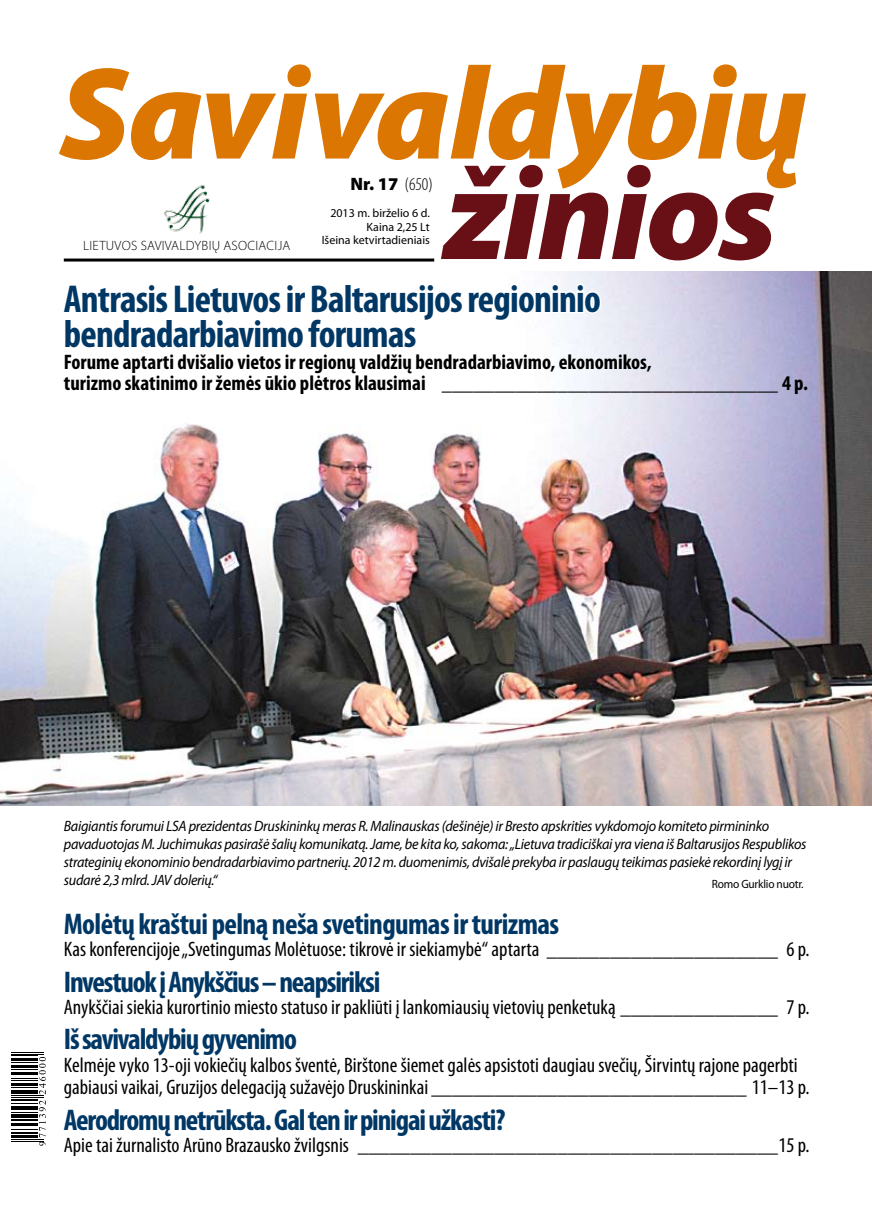
<style>
.page{position:relative;width:872px;height:1212px;background:#fff}
.page>*{position:absolute;margin:0;border:0;box-sizing:border-box;transform-origin:0 0}
.t1{font:italic 900 132px "Myriad Pro";letter-spacing:-.015em;color:#dc7602}
.t2{font:italic 900 132px "Myriad Pro";letter-spacing:-.02em;color:#690f16}
.t3{font:700 condensed 39px/35px "Myriad Pro";letter-spacing:-.02em;color:#003764}
.t4{font:700 condensed 30px "Myriad Pro";letter-spacing:-.04em;color:#003764}
.t5{font:700 condensed 30px "Myriad Pro";letter-spacing:-.02em;color:#003764}
.t6{font:condensed 21px/22.5px "Myriad Pro";color:#000}
.t7{font:700 condensed 21px/20.4px "Myriad Pro";color:#000}
.t8{font:900 18px "Myriad Pro";color:#000}
.t9{font:italic 15px/18px "Myriad Pro";letter-spacing:-.02em;color:#000;scale:.95 1}
.t10{font:300 13.5px "Myriad Pro";letter-spacing:.02em;color:#000}
.t11{font:12px/13.5px "Myriad Pro";color:#000;text-align:right}
.t12{font:12px "Myriad Pro";letter-spacing:-.02em;color:#000;scale:.95 1}
.s1{font-weight:300;font-stretch:condensed}
</style>
<div class="page">
<img style="left:0;top:271px;width:872px;height:535px">
<hr style="left:12px;top:1099px;width:26px;height:2px;background:#000">
<hr style="left:12px;top:1097px;width:32px;height:1px;background:#000">
<hr style="left:12px;top:1095px;width:32px;height:1px;background:#000">
<hr style="left:12px;top:1054px;width:32px;height:1px;background:#000">
<hr style="left:12px;top:1052px;width:32px;height:1px;background:#000">
<svg style="left:12px;top:1100px;width:34px;height:46px"></svg>
<svg style="left:12px;top:1055px;width:34px;height:39px"></svg>
<hr style="left:64px;top:258px;width:370px;height:3px;background:#000">
<svg style="left:60px;top:281px;width:543px;height:69px"></svg>
<img style="left:164px;top:185px;width:46px;height:49px">
<h1 class="t1" style="left:60px;top:26px;width:749px">Savi valdybių</h1>
<h1 class="t2" style="left:444px;top:127px;width:333px">žinios</h1>
<p class="t8" style="left:350px;top:171px;width:84px">Nr. 17 <span class="s1">(650)</span></p>
<p class="t11" style="left:322px;top:206px;width:110px">2013 m. birželio 6 d.<br>Kaina 2,25 Lt<br>Išeina ketvirtadieniais</p>
<p class="t10" style="left:83px;top:238px;width:209px">LIETUVOS SAVIVALDYBIŲ ASOCIACIJA</p>
<h2 class="t3" style="left:64px;top:280px;width:538px">Antrasis Lietuvos ir Baltarusijos regioninio bendradarbiavimo forumas</h2>
<p class="t7" style="left:64px;top:352px;width:746px">Forume aptarti dvišalio vietos ir regionų valdžių bendradarbiavimo, ekonomikos,<br>turizmo skatinimo ir žemės ūkio plėtros klausimai ________________________________ 4 p.</p>
<p class="t9" style="left:64px;top:817px;width:783px">Baigiantis forumui LSA prezidentas Druskininkų meras R. Malinauskas (dešinėje) ir Bresto apskrities vykdomojo komiteto pirmininko pavaduotojas M. Juchimukas pasirašė šalių komunikatą. Jame, be kita ko, sakoma: „Lietuva tradiciškai yra viena iš Baltarusijos Respublikos strateginių ekonominio bendradarbiavimo partnerių. 2012 m. duomenimis, dvišalė prekyba ir paslaugų teikimas pasiekė rekordinį lygį ir sudarė 2,3 mlrd. JAV dolerių.“</p>
<p class="t12" style="left:712px;top:876px;width:98px">Romo Gurklio nuotr.</p>
<h3 class="t5" style="left:64px;top:905px;width:497px">Molėtų kraštui pelną neša svetingumas ir turizmas</h3>
<p class="t6" style="left:64px;top:938px;width:747px">Kas konferencijoje „Svetingumas Molėtuose: tikrovė ir siekiamybė“ aptarta ______________________ 6 p.</p>
<h3 class="t4" style="left:64px;top:963px;width:318px">Investuok į Anykščius – neapsiriksi</h3>
<p class="t6" style="left:64px;top:996px;width:747px">Anykščiai siekia kurortinio miesto statuso ir pakliūti į lankomiausių vietovių penketuką _______________ 7 p.</p>
<h3 class="t4" style="left:64px;top:1021px;width:235px">Iš savivaldybių gyvenimo</h3>
<p class="t6" style="left:64px;top:1053px;width:747px">Kelmėje vyko 13-oji vokiečių kalbos šventė, Birštone šiemet galės apsistoti daugiau svečių, Širvintų rajone pagerbti gabiausi vaikai, Gruzijos delegaciją sužavėjo Druskininkai ______________________________ 11–13 p.</p>
<h3 class="t4" style="left:64px;top:1101px;width:443px">Aerodromų netrūksta. Gal ten ir pinigai užkasti?</h3>
<p class="t6" style="left:64px;top:1134px;width:747px">Apie tai žurnalisto Arūno Brazausko žvilgsnis ________________________________________15 p.</p>
</div>
